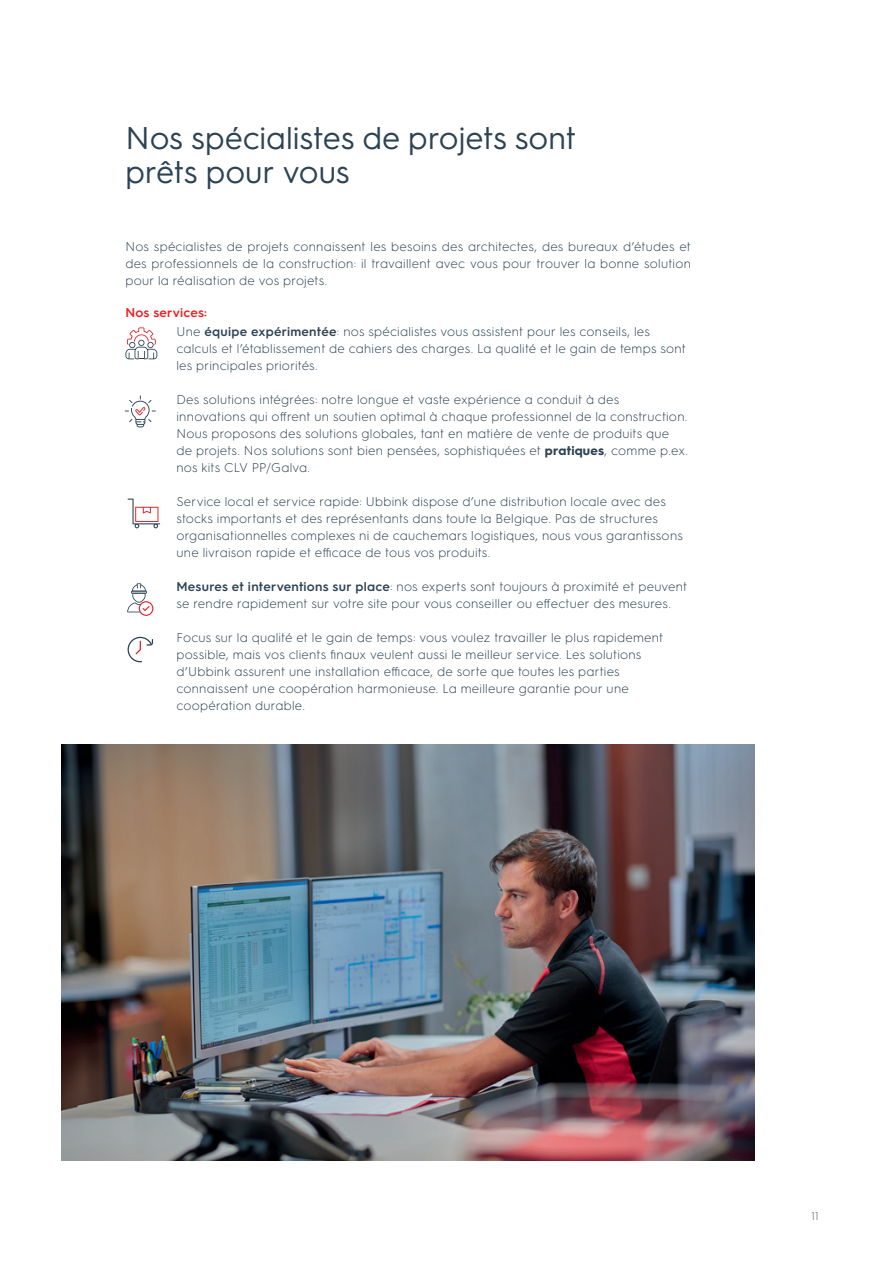
<style>
.page{position:relative;width:893px;height:1263px;background:#fff}
.page>*{position:absolute;margin:0;border:0;box-sizing:border-box;transform-origin:0 0}
.t1{font:31.5px/34px "HGS3";color:#2c4354}
.t2{font:300 12.75px/17px "HGS3";letter-spacing:.015em;color:#2c4354}
.t3{font:300 11.25px "HGS3";color:#4e6476}
.s1{font-weight:600;color:#ee1d23}
.s2{font-weight:600}
.s3{font-weight:700}
</style>
<div class="page">
<svg style="left:125px;top:327px;width:32px;height:32px"></svg>
<svg style="left:125px;top:395px;width:31px;height:32px"></svg>
<svg style="left:128px;top:499px;width:32px;height:29px"></svg>
<svg style="left:127px;top:583px;width:26px;height:33px"></svg>
<svg style="left:128px;top:637px;width:25px;height:25px"></svg>
<img style="left:62px;top:744px;width:693px;height:417px">
<h1 class="t1" style="left:125px;top:119px;width:452px">Nos spécialistes de projets sont prêts pour vous</h1>
<p class="t2" style="left:125px;top:237px;width:567px;text-align:justify">Nos spécialistes de projets connaissent les besoins des architectes, des bureaux d’études et des professionnels de la construction: il travaillent avec vous pour trouver la bonne solution pour la réalisation de vos projets.</p>
<p class="t2" style="left:176px;top:303px;width:475px;line-height:18.5px;text-indent:-51px"><span class="s1">Nos services:<br></span>Une <span class="s2">équipe expérimentée</span>: nos spécialistes vous assistent pour les conseils, les</p>
<p class="t2" style="left:176px;top:339px;width:511px">calculs et l’établissement de cahiers des charges. La qualité et le gain de temps sont les principales priorités.</p>
<p class="t2" style="left:176px;top:390px;width:513px">Des solutions intégrées: notre longue et vaste expérience a conduit à des innovations qui offrent un soutien optimal à chaque professionnel de la construction.<br>Nous proposons des solutions globales, tant en matière de vente de produits que de projets. Nos solutions sont bien pensées, sophistiquées et <span class="s3">pratiques</span>, comme p.ex. nos kits CLV PP/Galva.</p>
<p class="t2" style="left:176px;top:492px;width:508px">Service local et service rapide: Ubbink dispose d’une distribution locale avec des stocks importants et des représentants dans toute la Belgique. Pas de structures organisationnelles complexes ni de cauchemars logistiques, nous vous garantissons une livraison rapide et efficace de tous vos produits.</p>
<p class="t2" style="left:176px;top:577px;width:512px"><span class="s2">Mesures et interventions sur place</span>: nos experts sont toujours à proximité et peuvent se rendre rapidement sur votre site pour vous conseiller ou effectuer des mesures.</p>
<p class="t2" style="left:176px;top:628px;width:488px">Focus sur la qualité et le gain de temps: vous voulez travailler le plus rapidement possible, mais vos clients finaux veulent aussi le meilleur service. Les solutions d’Ubbink assurent une installation efficace, de sorte que toutes les parties connaissent une coopération harmonieuse. La meilleure garantie pour une coopération durable.</p>
<p class="t3" style="left:811px;top:1209px;width:9px">11</p>
</div>
